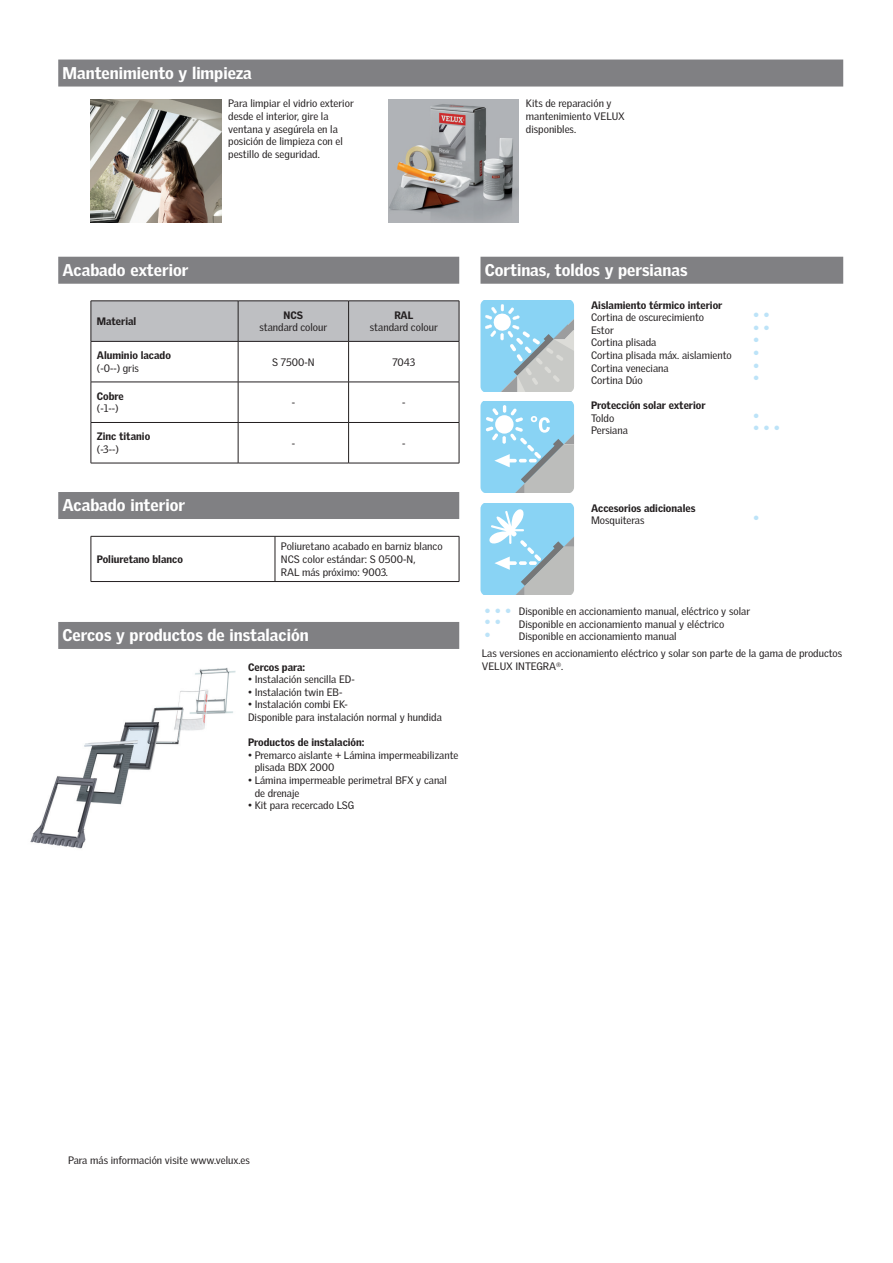
<style>
.page{position:relative;width:893px;height:1263px;background:#fff}
.page>*{position:absolute;margin:0;border:0;box-sizing:border-box;transform-origin:0 0}
.t1{font:900 16.5px "Velux Gothic";color:#fff}
.t2{font:16.5px/12.6px "Velux Gothic";color:#bce3f8}
.t3{font:10.5px/12.6px "Velux Gothic";color:#231f20}
.t4{font:900 10.5px "Velux Gothic";color:#231f20}
</style>
<div class="page">
<div style="left:58px;top:60px;width:785px;height:27px;background:#808083"></div>
<div style="left:58px;top:257px;width:401px;height:27px;background:#808083"></div>
<div style="left:58px;top:492px;width:401px;height:27px;background:#808083"></div>
<div style="left:58px;top:622px;width:401px;height:27px;background:#808083"></div>
<div style="left:480px;top:257px;width:363px;height:27px;background:#808083"></div>
<img style="left:91px;top:99px;width:130px;height:124px">
<img style="left:388px;top:99px;width:131px;height:124px">
<svg style="left:480px;top:301px;width:94px;height:90px;background:#a4cfe2"></svg>
<svg style="left:480px;top:401px;width:94px;height:91px;background:#9ecfe5"></svg>
<svg style="left:480px;top:504px;width:94px;height:90px;background:#9ecfe5"></svg>
<hr style="left:91px;top:536px;width:184px;height:1px;background:#231f20">
<hr style="left:91px;top:536px;width:1px;height:45px;background:#231f20">
<hr style="left:275px;top:536px;width:184px;height:1px;background:#231f20">
<hr style="left:275px;top:536px;width:1px;height:45px;background:#231f20">
<hr style="left:459px;top:536px;width:1px;height:45px;background:#231f20">
<hr style="left:91px;top:581px;width:184px;height:1px;background:#231f20">
<hr style="left:275px;top:581px;width:184px;height:1px;background:#231f20">
<div style="left:92px;top:302px;width:367px;height:39px;background:#bebfc2"></div>
<hr style="left:91px;top:301px;width:147px;height:1px;background:#231f20">
<hr style="left:91px;top:301px;width:1px;height:40px;background:#231f20">
<hr style="left:238px;top:301px;width:111px;height:1px;background:#231f20">
<hr style="left:238px;top:301px;width:1px;height:40px;background:#231f20">
<hr style="left:349px;top:301px;width:110px;height:1px;background:#231f20">
<hr style="left:348px;top:301px;width:1px;height:40px;background:#231f20">
<hr style="left:459px;top:301px;width:1px;height:40px;background:#231f20">
<hr style="left:91px;top:341px;width:147px;height:1px;background:#231f20">
<hr style="left:91px;top:342px;width:1px;height:40px;background:#231f20">
<hr style="left:238px;top:341px;width:111px;height:1px;background:#231f20">
<hr style="left:238px;top:342px;width:1px;height:40px;background:#231f20">
<hr style="left:349px;top:341px;width:110px;height:1px;background:#231f20">
<hr style="left:348px;top:342px;width:1px;height:40px;background:#231f20">
<hr style="left:459px;top:342px;width:1px;height:40px;background:#231f20">
<hr style="left:91px;top:382px;width:147px;height:1px;background:#231f20">
<hr style="left:91px;top:382px;width:1px;height:40px;background:#231f20">
<hr style="left:238px;top:382px;width:111px;height:1px;background:#231f20">
<hr style="left:238px;top:382px;width:1px;height:40px;background:#231f20">
<hr style="left:349px;top:382px;width:110px;height:1px;background:#231f20">
<hr style="left:348px;top:382px;width:1px;height:40px;background:#231f20">
<hr style="left:459px;top:382px;width:1px;height:40px;background:#231f20">
<hr style="left:91px;top:422px;width:147px;height:1px;background:#231f20">
<hr style="left:91px;top:423px;width:1px;height:40px;background:#231f20">
<hr style="left:238px;top:422px;width:111px;height:1px;background:#231f20">
<hr style="left:238px;top:423px;width:1px;height:40px;background:#231f20">
<hr style="left:349px;top:422px;width:110px;height:1px;background:#231f20">
<hr style="left:348px;top:423px;width:1px;height:40px;background:#231f20">
<hr style="left:459px;top:423px;width:1px;height:40px;background:#231f20">
<hr style="left:91px;top:463px;width:147px;height:1px;background:#231f20">
<hr style="left:238px;top:463px;width:111px;height:1px;background:#231f20">
<hr style="left:349px;top:463px;width:110px;height:1px;background:#231f20">
<img style="left:30px;top:668px;width:206px;height:181px">
<h1 class="t1" style="left:63px;top:62px;width:191px">Mantenimiento y limpieza</h1>
<p class="t3" style="left:228px;top:97px;width:127px">Para limpiar el vidrio exterior desde el interior, gire la ventana y asegúrela en la posición de limpieza con el pestillo de seguridad.</p>
<p class="t3" style="left:526px;top:97px;width:100px">Kits de reparación y mantenimiento VELUX disponibles.</p>
<h1 class="t1" style="left:63px;top:260px;width:127px">Acabado exterior</h1>
<p class="t4" style="left:97px;top:315px;width:41px">Material</p>
<p class="t4" style="left:97px;top:349px;width:76px">Aluminio lacado</p>
<p class="t3" style="left:97px;top:362px;width:43px">(-0--) gris</p>
<p class="t4" style="left:97px;top:389px;width:29px">Cobre</p>
<p class="t3" style="left:97px;top:402px;width:23px">(-1--)</p>
<p class="t4" style="left:97px;top:430px;width:55px">Zinc titanio</p>
<p class="t3" style="left:97px;top:443px;width:24px">(-3--)</p>
<h1 class="t1" style="left:63px;top:495px;width:124px">Acabado interior</h1>
<p class="t4" style="left:97px;top:552px;width:88px">Poliuretano blanco</p>
<p class="t4" style="left:284px;top:308px;width:21px">NCS</p>
<p class="t3" style="left:259px;top:321px;width:69px">standard colour</p>
<p class="t4" style="left:394px;top:308px;width:20px">RAL</p>
<p class="t3" style="left:370px;top:321px;width:69px">standard colour</p>
<p class="t3" style="left:272px;top:355px;width:44px">S 7500-N</p>
<p class="t3" style="left:392px;top:355px;width:24px">7043</p>
<p class="t3" style="left:292px;top:396px;width:5px">-</p>
<p class="t3" style="left:402px;top:396px;width:5px">-</p>
<p class="t3" style="left:292px;top:436px;width:5px">-</p>
<p class="t3" style="left:402px;top:436px;width:5px">-</p>
<p class="t3" style="left:281px;top:540px;width:163px">Poliuretano acabado en barniz blanco<br>NCS color estándar: S 0500-N,<br>RAL más próximo: 9003.</p>
<h1 class="t1" style="left:485px;top:260px;width:204px">Cortinas, toldos y persianas</h1>
<p class="t4" style="left:591px;top:298px;width:133px">Aislamiento térmico interior</p>
<p class="t3" style="left:591px;top:311px;width:115px">Cortina de oscurecimiento</p>
<h1 class="t2" style="left:753px;top:309px;width:18px">• •</h1>
<p class="t3" style="left:591px;top:324px;width:24px">Estor</p>
<h1 class="t2" style="left:753px;top:321px;width:18px">• •</h1>
<p class="t3" style="left:591px;top:336px;width:67px">Cortina plisada</p>
<h1 class="t2" style="left:753px;top:334px;width:8px">•</h1>
<p class="t3" style="left:591px;top:349px;width:142px">Cortina plisada máx. aislamiento</p>
<h1 class="t2" style="left:753px;top:346px;width:8px">•</h1>
<p class="t3" style="left:591px;top:361px;width:79px">Cortina veneciana</p>
<h1 class="t2" style="left:753px;top:359px;width:8px">•</h1>
<p class="t3" style="left:591px;top:374px;width:53px">Cortina Dúo</p>
<h1 class="t2" style="left:753px;top:372px;width:8px">•</h1>
<p class="t4" style="left:591px;top:399px;width:116px">Protección solar exterior</p>
<p class="t3" style="left:591px;top:412px;width:25px">Toldo</p>
<h1 class="t2" style="left:753px;top:409px;width:8px">•</h1>
<p class="t3" style="left:591px;top:424px;width:38px">Persiana</p>
<h1 class="t2" style="left:753px;top:422px;width:29px">• • •</h1>
<p class="t4" style="left:591px;top:501px;width:106px">Accesorios adicionales</p>
<p class="t3" style="left:591px;top:514px;width:55px">Mosquiteras</p>
<h1 class="t2" style="left:753px;top:512px;width:8px">•</h1>
<h1 class="t1" style="left:63px;top:625px;width:248px">Cercos y productos de instalación</h1>
<p class="t4" style="left:248px;top:660px;width:59px">Cercos para:</p>
<p class="t3" style="left:248px;top:673px;width:108px">• Instalación sencilla ED-</p>
<p class="t3" style="left:248px;top:685px;width:96px">• Instalación twin EB-</p>
<p class="t3" style="left:248px;top:698px;width:195px">• Instalación combi EK-<br>Disponible para instalación normal y hundida</p>
<p class="t4" style="left:248px;top:736px;width:118px">Productos de instalación:</p>
<p class="t3" style="left:255px;top:748px;width:205px;text-indent:-7px">• Premarco aislante + Lámina impermeabilizante plisada BDX 2000</p>
<p class="t3" style="left:255px;top:774px;width:194px;text-indent:-7px">• Lámina impermeable perimetral BFX y canal de drenaje</p>
<p class="t3" style="left:248px;top:799px;width:108px">• Kit para recercado LSG</p>
<p class="t3" style="left:519px;top:605px;width:233px">Disponible en accionamiento manual, eléctrico y solar<br>Disponible en accionamiento manual y eléctrico<br>Disponible en accionamiento manual</p>
<p class="t3" style="left:482px;top:647px;width:362px">Las versiones en accionamiento eléctrico y solar son parte de la gama de productos<br>VELUX INTEGRA<sup>®</sup>.</p>
<h1 class="t2" style="left:484px;top:604px;width:29px">• • •</h1>
<h1 class="t2" style="left:484px;top:616px;width:18px">• • •</h1>
<p class="t3" style="left:68px;top:1154px;width:183px">Para más información visite www.velux.es</p>
</div>
